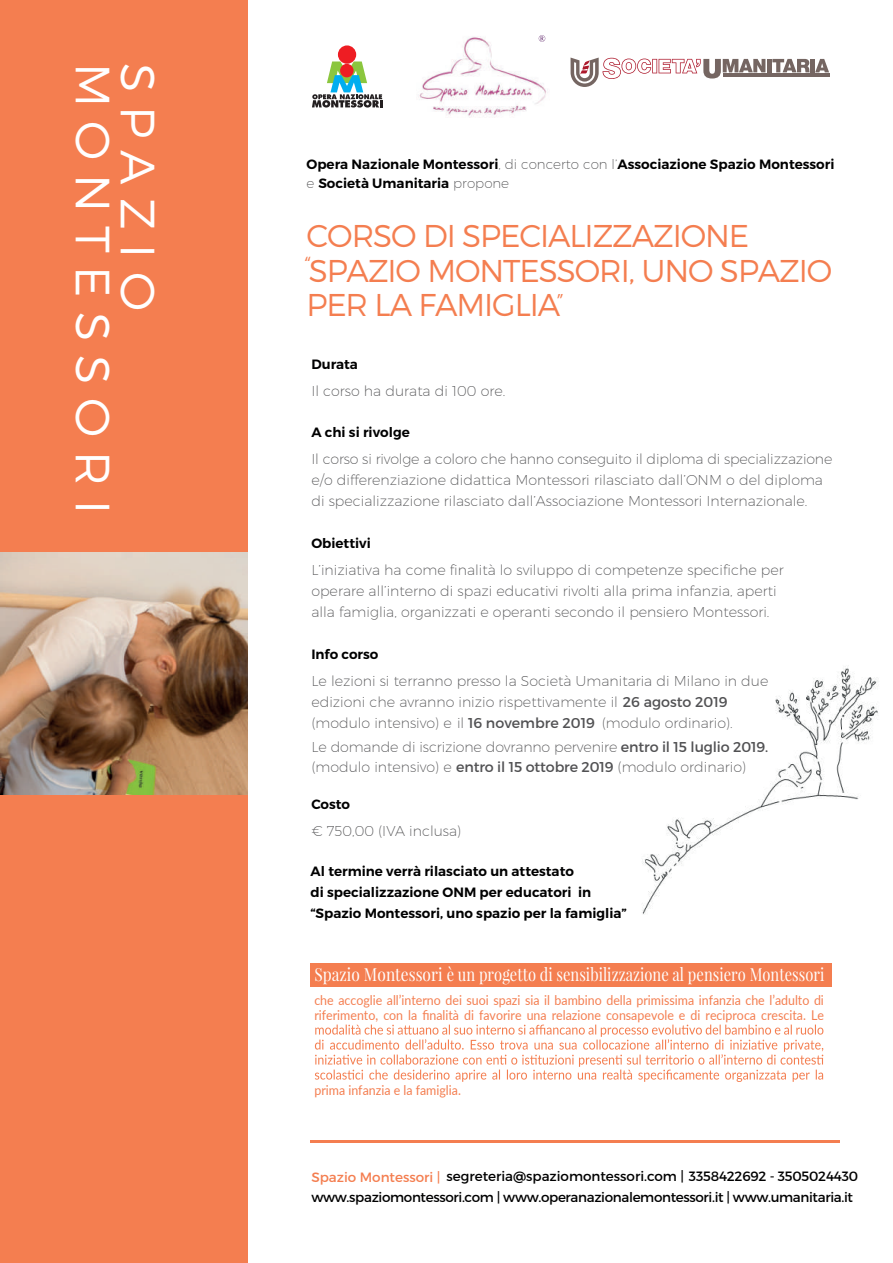
<style>
.page{position:relative;width:893px;height:1263px;background:#fff}
.page>*{position:absolute;margin:0;border:0;box-sizing:border-box;transform-origin:0 0}
.t1{font:300 48px/45px "Montserrat";letter-spacing:.29em;color:#fff}
.t2{font:300 31.5px/34.5px "Montserrat";letter-spacing:-.035em;color:#f47e50}
.t3{font:18px "Playfair Display";letter-spacing:.005em;color:#fff;scale:.86 1}
.t4{font:18px "Myriad Pro";color:#f47e50}
.t5{font:200 14.25px/21px "Montserrat";color:#515153}
.t6{font:600 13.5px/21px "Montserrat";color:#000001}
.t7{font:13.5px/15px "Lato";color:#f47e50;scale:.92 1}
.t8{font:13.5px/20.2px "Montserrat";letter-spacing:-.02em;color:#000001}
.s1{font-weight:200;color:#515153}
.s2{font-weight:400}
.s3{color:#f47e50}
</style>
<div class="page">
<div style="left:0;top:0;width:248px;height:1263px;background:#f47e50"></div>
<img style="left:642px;top:665px;width:236px;height:249px">
<hr style="left:311px;top:1140px;width:529px;height:2px;background:#f47e50">
<img style="left:419px;top:36px;width:129px;height:82px">
<svg style="left:539px;top:35px;width:6px;height:7px"></svg>
<div style="left:338px;top:45px;width:18px;height:19px;background:#ee1d23;border-radius:50%"></div>
<svg style="left:312px;top:61px;width:70px;height:47px"></svg>
<div style="left:310px;top:963px;width:521px;height:24px;background:#f47e50"></div>
<svg style="left:315px;top:1024px;width:508px;height:58px"></svg>
<img style="left:0;top:552px;width:248px;height:242px">
<hr style="left:767px;top:59px;width:4px;height:13px;background:#756662">
<svg style="left:772px;top:59px;width:57px;height:13px"></svg>
<hr style="left:723px;top:73px;width:106px;height:4px;background:#756662">
<svg style="left:571px;top:58px;width:194px;height:29px"></svg>
<h1 class="t1" style="left:161px;top:63px;width:452px;rotate:90deg">SPAZIO<br>MONTESSORI</h1>
<p class="t6" style="left:306px;top:155px;width:529px;line-height:19.5px">Opera Nazionale Montessori<span class="s1">, di concerto con l’</span>Associazione Spazio Montessori <span class="s1">e</span> Società Umanitaria <span class="s1">propone</span></p>
<h2 class="t2" style="left:306px;top:218px;width:527px">CORSO DI SPECIALIZZAZIONE<br>SPAZIO MONTESSORI, UNO SPAZIO<br>PER LA FAMIGLIA</h2>
<p class="t4" style="left:304px;top:252px;width:8px">“</p>
<p class="t4" style="left:563px;top:303px;width:8px;rotate:-180deg">“</p>
<p class="t6" style="left:311px;top:354px;width:48px">Durata</p>
<p class="t5" style="left:311px;top:380px;width:195px">Il corso ha durata di 100 ore.</p>
<p class="t6" style="left:311px;top:421px;width:100px">A chi si rivolge</p>
<p class="t5" style="left:311px;top:448px;width:522px">Il corso si rivolge a coloro che hanno conseguito il diploma di specializzazione e/o differenziazione didattica Montessori rilasciato dall’ONM o del diploma di specializzazione rilasciato dall’Associazione Montessori Internazionale.</p>
<p class="t6" style="left:311px;top:533px;width:61px">Obiettivi</p>
<p class="t5" style="left:311px;top:559px;width:474px">L’iniziativa ha come finalità lo sviluppo di competenze specifiche per operare all’interno di spazi educativi rivolti alla prima infanzia, aperti alla famiglia, organizzati e operanti secondo il pensiero Montessori.</p>
<p class="t6" style="left:311px;top:644px;width:69px">Info corso</p>
<p class="t5" style="left:311px;top:670px;width:458px">Le lezioni si terranno presso la Società Umanitaria di Milano in due edizioni che avranno inizio rispettivamente il <span class="s2">26 agosto 2019 </span>(modulo intensivo) e il <span class="s2">16 novembre 2019</span> (modulo ordinario).</p>
<p class="t5" style="left:311px;top:737px;width:458px;line-height:20.1px">Le domande di iscrizione dovranno pervenire <span class="s2">entro il 15 luglio 2019. </span>(modulo intensivo) e <span class="s2">entro il 15 ottobre 2019</span> (modulo ordinario)</p>
<p class="t6" style="left:311px;top:793px;width:40px">Costo</p>
<p class="t5" style="left:311px;top:820px;width:151px">€ 750,00 (IVA inclusa)</p>
<p class="t6" style="left:311px;top:861px;width:318px">Al termine verrà rilasciato un attestato<br>di specializzazione ONM per educatori in “Spazio Montessori, uno spazio per la famiglia”</p>
<p class="t3" style="left:314px;top:962px;width:595px">Spazio Montessori è un progetto di sensibilizzazione al pensiero Montessori</p>
<p class="t7" style="left:314px;top:991px;width:555px">che accoglie all’interno dei suoi spazi sia il bambino della primissima infanzia che l’adulto di riferimento, con la finalità di favorire una relazione consapevole e di reciproca crescita. Le</p>
<p class="t7" style="left:314px;top:1081px;width:161px">prima infanzia e la famiglia.</p>
<p class="t8" style="left:311px;top:1166px;width:548px"><span class="s3">Spazio Montessori |</span> segreteria@spaziomontessori.com | 3358422692 - 3505024430 www.spaziomontessori.com | www.operanazionalemontessori.it | www.umanitaria.it</p>
</div>
